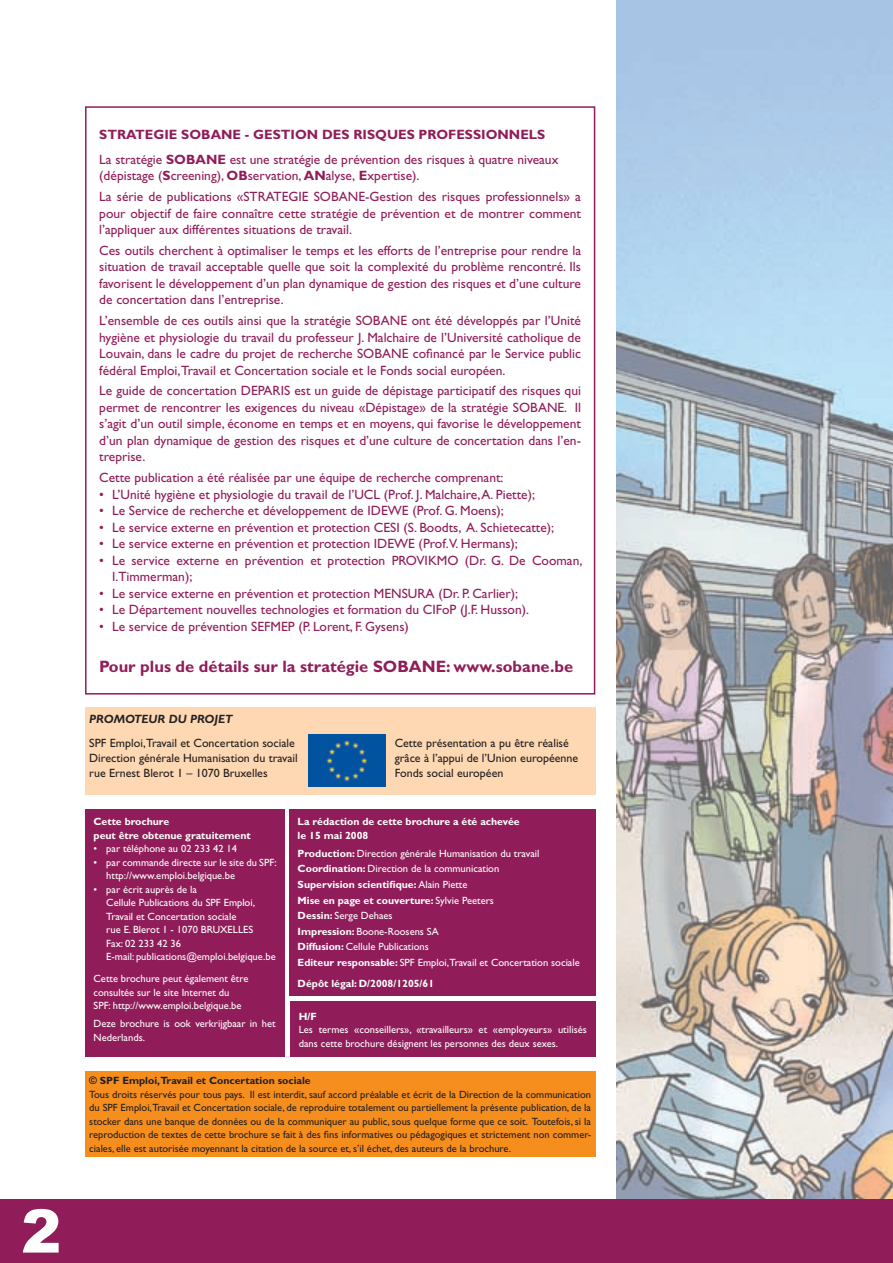
<style>
.page{position:relative;width:893px;height:1263px;background:#fff}
.page>*{position:absolute;margin:0;border:0;box-sizing:border-box;transform-origin:0 0}
.t1{font:700 16.5px "Gill Sans";color:#901d59}
.t2{font:13.5px/16.5px "Gill Sans";color:#901d59}
.t3{font:12px/15px "Gill Sans";color:#231f20}
.t4{font:italic 700 12px "Gill Sans";color:#231f20}
.t5{font:10.5px/13.5px "Gill Sans";color:#fff}
.t6{font:10.5px/13.5px "Gill Sans";color:#231f20;text-align:justify}
.t7{font:700 10.5px/13.5px "Gill Sans";color:#fff}
.t8{font:700 10.5px "Gill Sans";color:#231f20}
.s1{font-weight:700}
</style>
<div class="page">
<img style="left:617px;top:0;width:276px;height:1199px">
<div style="left:0;top:1199px;width:893px;height:64px;background:#901d59"></div>
<div style="left:85px;top:106px;width:510px;height:588px;border:2px solid #901d59"></div>
<div style="left:85px;top:809px;width:199px;height:248px;background:#901d59"></div>
<div style="left:289px;top:809px;width:306px;height:186px;background:#901d59"></div>
<div style="left:290px;top:1001px;width:305px;height:56px;background:#901d59"></div>
<div style="left:85px;top:707px;width:510px;height:87px;background:#fdd8b2"></div>
<img style="left:308px;top:734px;width:78px;height:52px">
<div style="left:85px;top:1071px;width:510px;height:86px;background:#f68e1e"></div>
<p class="t2" style="left:99px;top:122px;width:461px;line-height:25px"><span class="s1">STRATEGIE SOBANE - GESTION DES RISQUES PROFESSIONNELS<br></span>La stratégie <span class="s1">SOBANE</span> est une stratégie de prévention des risques à quatre niveaux</p>
<p class="t2" style="left:99px;top:166px;width:483px;line-height:20.7px">(dépistage (<span class="s1">S</span>creening), <span class="s1">OB</span>servation, <span class="s1">AN</span>alyse, <span class="s1">E</span>xpertise).<br>La série de publications «STRATEGIE SOBANE-Gestion des risques professionnels» a</p>
<p class="t2" style="left:99px;top:205px;width:483px">pour objectif de faire connaître cette stratégie de prévention et de montrer comment l’appliquer aux différentes situations de travail.</p>
<p class="t2" style="left:99px;top:242px;width:483px;text-align:justify">Ces outils cherchent à optimaliser le temps et les efforts de l’entreprise pour rendre la situation de travail acceptable quelle que soit la complexité du problème rencontré. Ils favorisent le développement d’un plan dynamique de gestion des risques et d’une culture de concertation dans l’entreprise.</p>
<p class="t2" style="left:99px;top:312px;width:483px;text-align:justify">L’ensemble de ces outils ainsi que la stratégie SOBANE ont été développés par l’Unité hygiène et physiologie du travail du professeur J. Malchaire de l’Université catholique de Louvain, dans le cadre du projet de recherche SOBANE cofinancé par le Service public fédéral Emploi,Travail et Concertation sociale et le Fonds social européen.</p>
<p class="t2" style="left:99px;top:383px;width:483px;text-align:justify">Le guide de concertation DEPARIS est un guide de dépistage participatif des risques qui permet de rencontrer les exigences du niveau «Dépistage» de la stratégie SOBANE. Il s’agit d’un outil simple, économe en temps et en moyens, qui favorise le développement d’un plan dynamique de gestion des risques et d’une culture de concertation dans l’en&shy;treprise.</p>
<p class="t2" style="left:99px;top:469px;width:406px">Cette publication a été réalisée par une équipe de recherche comprenant:</p>
<p class="t2" style="left:99px;top:486px;width:437px">• L’Unité hygiène et physiologie du travail de l’UCL (Prof. J. Malchaire, A. Piette);</p>
<p class="t2" style="left:99px;top:502px;width:406px">• Le Service de recherche et développement de IDEWE (Prof. G. Moens);</p>
<p class="t2" style="left:99px;top:519px;width:456px">• Le service externe en prévention et protection CESI (S. Boodts, A. Schietecatte);</p>
<p class="t2" style="left:99px;top:535px;width:420px">• Le service externe en prévention et protection IDEWE (Prof.V. Hermans);</p>
<p class="t2" style="left:112px;top:552px;width:472px;text-indent:-13px">• Le service externe en prévention et protection PROVIKMO (Dr. G. De Cooman,<br>I.Timmerman);</p>
<p class="t2" style="left:99px;top:585px;width:420px">• Le service externe en prévention et protection MENSURA (Dr. P. Carlier);</p>
<p class="t2" style="left:99px;top:601px;width:431px">• Le Département nouvelles technologies et formation du CIFoP (J.F. Husson).</p>
<p class="t2" style="left:99px;top:618px;width:311px">• Le service de prévention SEFMEP (P. Lorent, F. Gysens)</p>
<p class="t1" style="left:99px;top:657px;width:475px">Pour plus de détails sur la stratégie SOBANE: www.sobane.be</p>
<p class="t4" style="left:89px;top:712px;width:145px">PROMOTEUR DU PROJET</p>
<p class="t3" style="left:89px;top:735px;width:210px">SPF Emploi,Travail et Concertation sociale<br>Direction générale Humanisation du travail rue Ernest Blerot 1 – 1070 Bruxelles</p>
<p class="t3" style="left:395px;top:735px;width:185px">Cette présentation a pu être réalisé grâce à l’appui de l’Union européenne<br>Fonds social européen</p>
<p class="t7" style="left:94px;top:815px;width:159px">Cette brochure<br>peut être obtenue gratuitement</p>
<p class="t5" style="left:94px;top:842px;width:145px">• par téléphone au 02 233 42 14</p>
<p class="t5" style="left:106px;top:856px;width:172px;text-indent:-13px">• par commande directe sur le site du SPF: http://www.emploi.belgique.be</p>
<p class="t5" style="left:106px;top:883px;width:171px;text-indent:-13px">• par écrit auprès de la<br>Cellule Publications du SPF Emploi,<br>Travail et Concertation sociale<br>rue E. Blerot 1 - 1070 BRUXELLES<br>Fax: 02 233 42 36<br>E-mail: publications@emploi.belgique.be</p>
<p class="t5" style="left:94px;top:972px;width:156px">Cette brochure peut également être consultée sur le site Internet du<br>SPF: http://www.emploi.belgique.be</p>
<p class="t5" style="left:94px;top:1017px;width:184px">Deze brochure is ook verkrijgbaar in het<br>Nederlands.</p>
<p class="t7" style="left:298px;top:815px;width:224px">La rédaction de cette brochure a été achevée le 15 mai 2008</p>
<p class="t5" style="left:298px;top:845px;width:284px;line-height:15.6px"><span class="s1">Production:</span> Direction générale Humanisation du travail <span class="s1">Coordination:</span> Direction de la communication<br><span class="s1">Supervision scientifique:</span> Alain Piette<br><span class="s1">Mise en page et couverture:</span> Sylvie Peeters<br><span class="s1">Dessin:</span> Serge Dehaes<br><span class="s1">Impression:</span> Boone-Roosens SA<br><span class="s1">Diffusion:</span> Cellule Publications<br><span class="s1">Editeur responsable:</span> SPF Emploi,Travail et Concertation sociale</p>
<p class="t7" style="left:298px;top:976px;width:138px">Dépôt légal: D/2008/1205/61</p>
<p class="t7" style="left:299px;top:1009px;width:20px">H/F</p>
<p class="t5" style="left:299px;top:1023px;width:290px">Les termes «conseillers», «travailleurs» et «employeurs» utilisés dans cette brochure désignent les personnes des deux sexes.</p>
<p class="t8" style="left:89px;top:1074px;width:223px">© SPF Emploi,Travail et Concertation sociale</p>
<p class="t6" style="left:89px;top:1087px;width:503px">Tous droits réservés pour tous pays. Il est interdit, sauf accord préalable et écrit de la Direction de la communication du SPF Emploi,Travail et Concertation sociale, de reproduire totalement ou partiellement la présente publication, de la stocker dans une banque de données ou de la communiquer au public, sous quelque forme que ce soit. Toutefois, si la reproduction de textes de cette brochure se fait à des fins informatives ou pédagogiques et strictement non commer&shy;ciales, elle est autorisée moyennant la citation de la source et, s’il échet, des auteurs de la brochure.</p>
</div>
